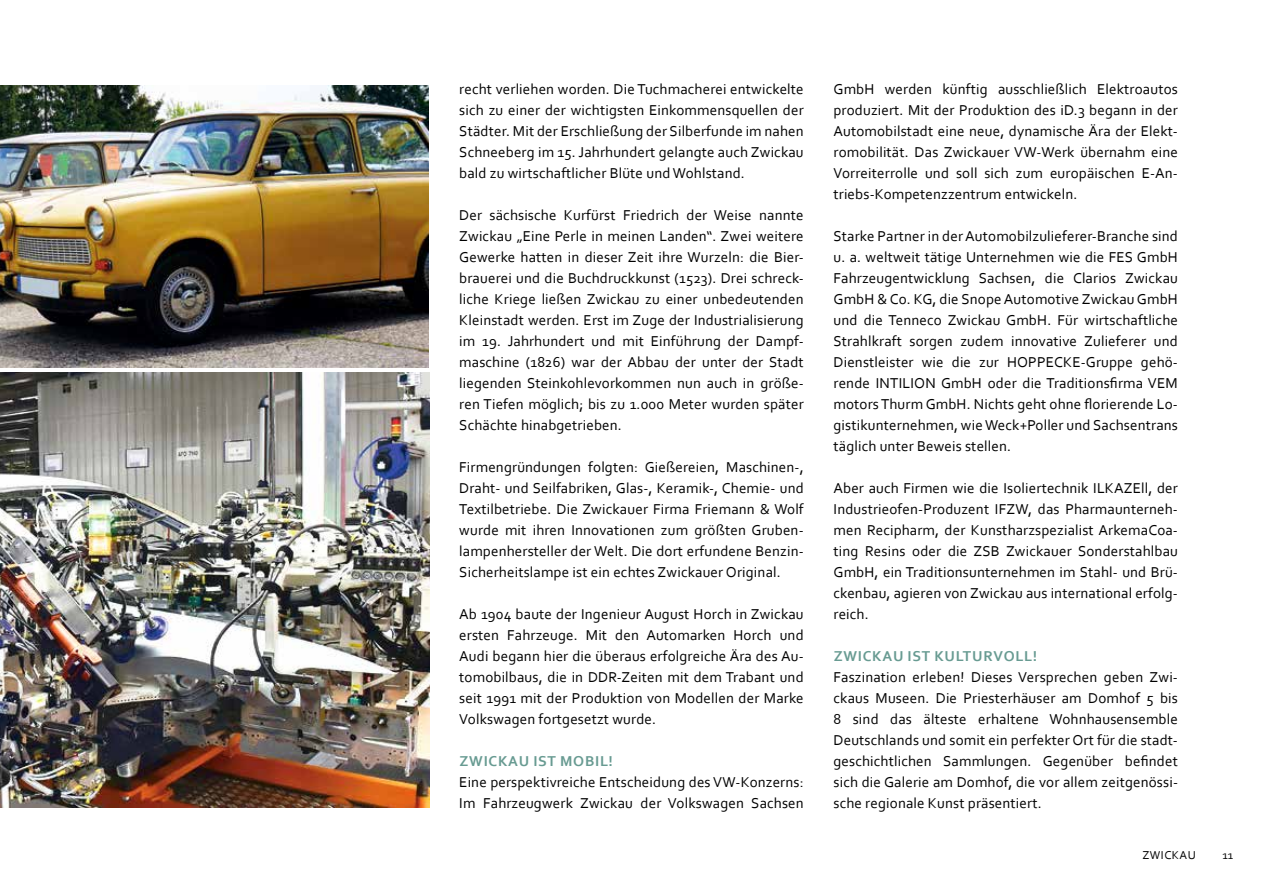
<style>
.page{position:relative;width:1263px;height:893px;background:#fff}
.page>*{position:absolute;margin:0;border:0;box-sizing:border-box;transform-origin:0 0}
.t1{font:15px/21px "Corbel";letter-spacing:.01em;color:#000;text-align:justify}
.t2{font:700 15px "Corbel";letter-spacing:.05em;color:#689b92}
.t3{font:12px "Corbel";letter-spacing:.04em;color:#000}
</style>
<div class="page">
<img style="left:0;top:85px;width:429px;height:283px">
<img style="left:0;top:372px;width:429px;height:436px">
<p class="t1" style="left:459px;top:78px;width:346px">recht verliehen worden. Die Tuchmacherei entwickelte sich zu einer der wichtigsten Einkommensquellen der Städter. Mit der Erschließung der Silberfunde im nahen Schneeberg im 15. Jahrhundert gelangte auch Zwickau bald zu wirtschaftlicher Blüte und Wohlstand.</p>
<p class="t1" style="left:459px;top:204px;width:346px">Der sächsische Kurfürst Friedrich der Weise nannte Zwickau „Eine Perle in meinen Landen“. Zwei weitere Gewerke hatten in dieser Zeit ihre Wurzeln: die Bier&shy;brauerei und die Buchdruckkunst (1523). Drei schreck&shy;liche Kriege ließen Zwickau zu einer unbedeutenden Kleinstadt werden. Erst im Zuge der Industrialisierung im 19. Jahrhundert und mit Einführung der Dampf&shy;maschine (1826) war der Abbau der unter der Stadt liegenden Steinkohlevorkommen nun auch in größe&shy;ren Tiefen möglich; bis zu 1.000 Meter wurden später Schächte hinabgetrieben.</p>
<p class="t1" style="left:459px;top:456px;width:346px">Firmengründungen folgten: Gießereien, Maschinen-, Draht- und Seilfabriken, Glas-, Keramik-, Chemie- und Textilbetriebe. Die Zwickauer Firma Friemann &amp; Wolf wurde mit ihren Innovationen zum größten Gruben&shy;lampenhersteller der Welt. Die dort erfundene Benzin-Sicherheitslampe ist ein echtes Zwickauer Original.</p>
<p class="t1" style="left:459px;top:603px;width:346px">Ab 1904 baute der Ingenieur August Horch in Zwickau ersten Fahrzeuge. Mit den Automarken Horch und Audi begann hier die überaus erfolgreiche Ära des Au&shy;tomobilbaus, die in DDR-Zeiten mit dem Trabant und seit 1991 mit der Produktion von Modellen der Marke Volkswagen fortgesetzt wurde.</p>
<p class="t2" style="left:460px;top:752px;width:155px">ZWICKAU IST MOBIL!</p>
<p class="t1" style="left:459px;top:771px;width:346px">Eine perspektivreiche Entscheidung des VW-Konzerns:<br>Im Fahrzeugwerk Zwickau der Volkswagen Sachsen</p>
<p class="t1" style="left:833px;top:78px;width:346px">GmbH werden künftig ausschließlich Elektroautos produziert. Mit der Produktion des iD.3 begann in der Automobilstadt eine neue, dynamische Ära der Elekt&shy;romobilität. Das Zwickauer VW-Werk übernahm eine Vorreiterrolle und soll sich zum europäischen E-An&shy;triebs-Kompetenzzentrum entwickeln.</p>
<p class="t1" style="left:833px;top:225px;width:346px">Starke Partner in der Automobilzulieferer-Branche sind u. a. weltweit tätige Unternehmen wie die FES GmbH Fahrzeugentwicklung Sachsen, die Clarios Zwickau GmbH &amp; Co. KG, die Snope Automotive Zwickau GmbH und die Tenneco Zwickau GmbH. Für wirtschaftliche Strahlkraft sorgen zudem innovative Zulieferer und Dienstleister wie die zur HOPPECKE-Gruppe gehö&shy;rende INTILION GmbH oder die Traditionsfirma VEM motors Thurm GmbH. Nichts geht ohne florierende Lo&shy;gistikunternehmen, wie Weck+Poller und Sachsentrans täglich unter Beweis stellen.</p>
<p class="t1" style="left:833px;top:477px;width:346px">Aber auch Firmen wie die Isoliertechnik ILKAZEll, der Industrieofen-Produzent IFZW, das Pharmaunterneh&shy;men Recipharm, der Kunstharzspezialist ArkemaCoa&shy;ting Resins oder die ZSB Zwickauer Sonderstahlbau GmbH, ein Traditionsunternehmen im Stahl- und Brü&shy;ckenbau, agieren von Zwickau aus international erfolg&shy;reich.</p>
<p class="t2" style="left:834px;top:647px;width:205px">ZWICKAU IST KULTURVOLL!</p>
<p class="t1" style="left:833px;top:666px;width:346px">Faszination erleben! Dieses Versprechen geben Zwi&shy;ckaus Museen. Die Priesterhäuser am Domhof 5 bis 8 sind das älteste erhaltene Wohnhausensemble Deutschlands und somit ein perfekter Ort für die stadt&shy;geschichtlichen Sammlungen. Gegenüber befindet sich die Galerie am Domhof, die vor allem zeitgenössi&shy;sche regionale Kunst präsentiert.</p>
<p class="t3" style="left:1142px;top:848px;width:55px">ZWICKAU</p>
<p class="t3" style="left:1222px;top:848px;width:12px">11</p>
</div>
